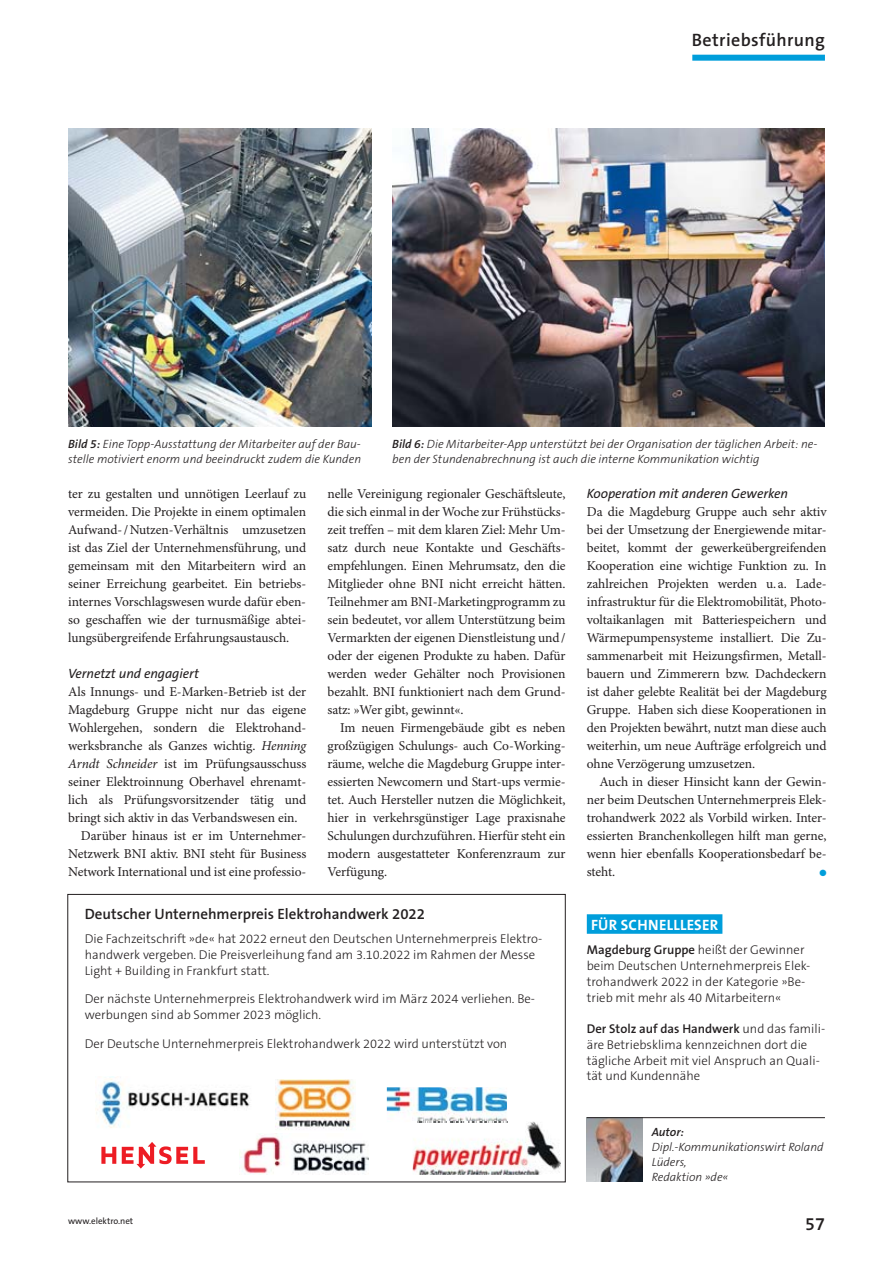
<style>
.page{position:relative;width:893px;height:1263px;background:#fff}
.page>*{position:absolute;margin:0;border:0;box-sizing:border-box;transform-origin:0 0}
.t1{font:600 18px "The Sans Os F";letter-spacing:.02em;color:#231f20}
.t2{font:600 15px "The Sans Os F";color:#231f20}
.t3{font:700 15px "The Sans Os F";letter-spacing:.015em;color:#fff}
.t4{font:13.5px/18px "Minion Pro";letter-spacing:-.005em;color:#231f20;text-align:justify}
.t5{font:italic 13.5px "The Sans Os F";letter-spacing:-.005em;color:#231f20}
.t6{font:300 12.75px/15.8px "The Sans Os F";color:#231f20}
.t7{font:italic 300 12px/15px "The Sans Os F";color:#231f20}
.t8{font:italic 600 12px "The Sans Os F";letter-spacing:-.005em;color:#231f20}
.t9{font:9px "The Sans Os F";color:#231f20}
.t10{font:9px "Zapf Dingbats Std";color:#009edb}
.s1{font-weight:600}
.s2{font-style:italic}
</style>
<div class="page">
<img style="left:68px;top:128px;width:303px;height:298px">
<img style="left:392px;top:128px;width:433px;height:298px">
<div style="left:587px;top:914px;width:135px;height:20px;background:#009edb"></div>
<img style="left:587px;top:1118px;width:55px;height:63px">
<hr style="left:587px;top:1117px;width:238px;height:1px;background:#231f20">
<div style="left:68px;top:894px;width:498px;height:288px;border:1px solid #231f20"></div>
<img style="left:413px;top:1121px;width:148px;height:54px">
<img style="left:275px;top:1079px;width:81px;height:51px">
<img style="left:240px;top:1133px;width:129px;height:42px">
<svg style="left:101px;top:1147px;width:15px;height:17px"></svg>
<svg style="left:122px;top:1142px;width:83px;height:26px"></svg>
<img style="left:95px;top:1076px;width:155px;height:52px">
<img style="left:387px;top:1087px;width:120px;height:34px">
<img style="left:413px;top:1121px;width:94px;height:1px">
<div style="left:692px;top:55px;width:133px;height:6px;background:#009edb"></div>
<h1 class="t1" style="left:692px;top:31px;width:134px">Betriebsführung</h1>
<p class="t7" style="left:68px;top:437px;width:294px"><span class="s1">Bild 5:</span> Eine Topp-Ausstattung der Mitarbeiter auf der Bau&shy;stelle motiviert enorm und beeindruckt zudem die Kunden</p>
<p class="t7" style="left:392px;top:437px;width:427px"><span class="s1">Bild 6:</span> Die Mitarbeiter-App unterstützt bei der Organisation der täglichen Arbeit: ne&shy;ben der Stundenabrechnung ist auch die interne Kommunikation wichtig</p>
<p class="t4" style="left:68px;top:486px;width:240px">ter zu gestalten und unnötigen Leerlauf zu vermeiden. Die Projekte in einem optimalen Aufwand- / Nutzen-Verhältnis umzusetzen ist das Ziel der Unternehmensführung, und gemeinsam mit den Mitarbeitern wird an seiner Erreichung gearbeitet. Ein betriebs&shy;internes Vorschlagswesen wurde dafür eben&shy;so geschaffen wie der turnusmäßige abtei&shy;lungsübergreifende Erfahrungsaustausch.</p>
<p class="t5" style="left:68px;top:668px;width:132px">Vernetzt und engagiert</p>
<p class="t4" style="left:68px;top:684px;width:240px">Als Innungs- und E-Marken-Betrieb ist der</p>
<p class="t4" style="left:68px;top:702px;width:240px">Magdeburg Gruppe nicht nur das eigene</p>
<p class="t4" style="left:68px;top:720px;width:239px">Wohlergehen, sondern die Elektrohand-</p>
<p class="t4" style="left:68px;top:738px;width:239px">werksbranche als Ganzes wichtig. <span class="s2">Henning</span></p>
<p class="t4" style="left:68px;top:756px;width:240px"><span class="s2">Arndt Schneider</span> ist im Prüfungsausschuss</p>
<p class="t4" style="left:68px;top:774px;width:239px">seiner Elektroinnung Oberhavel ehrenamt-</p>
<p class="t4" style="left:68px;top:792px;width:240px">lich als Prüfungsvorsitzender tätig und</p>
<p class="t4" style="left:68px;top:810px;width:231px">bringt sich aktiv in das Verbandswesen ein.</p>
<p class="t4" style="left:81px;top:828px;width:227px">Darüber hinaus ist er im Unternehmer-</p>
<p class="t4" style="left:68px;top:846px;width:240px">Netzwerk BNI aktiv. BNI steht für Business</p>
<p class="t4" style="left:68px;top:864px;width:240px">Network International und ist eine professio-</p>
<p class="t5" style="left:587px;top:488px;width:203px">Kooperation mit anderen Gewerken</p>
<p class="t4" style="left:587px;top:504px;width:241px">Da die Magdeburg Gruppe auch sehr aktiv bei der Umsetzung der Energiewende mitar&shy;beitet, kommt der gewerkeübergreifenden Kooperation eine wichtige Funktion zu. In zahlreichen Projekten werden u. a. Lade&shy;infrastruktur für die Elektromobilität, Photo&shy;voltaikanlagen mit Batteriespeichern und Wärmepumpensysteme installiert. Die Zu&shy;sammenarbeit mit Heizungsfirmen, Metall&shy;bauern und Zimmerern bzw. Dachdeckern ist daher gelebte Realität bei der Magdeburg Gruppe. Haben sich diese Kooperationen in den Projekten bewährt, nutzt man diese auch weiterhin, um neue Aufträge erfolgreich und ohne Verzögerung umzusetzen.</p>
<p class="t4" style="left:587px;top:774px;width:241px;text-indent:13px">Auch in dieser Hinsicht kann der Gewin&shy;ner beim Deutschen Unternehmerpreis Elek&shy;trohandwerk 2022 als Vorbild wirken. Inter&shy;essierten Branchenkollegen hilft man gerne, wenn hier ebenfalls Kooperationsbedarf be&shy;steht.</p>
<p class="t4" style="left:327px;top:486px;width:240px">nelle Vereinigung regionaler Geschäftsleute, die sich einmal in der Woche zur Frühstücks&shy;zeit treffen – mit dem klaren Ziel: Mehr Um&shy;satz durch neue Kontakte und Geschäfts&shy;empfehlungen. Einen Mehrumsatz, den die Mitglieder ohne BNI nicht erreicht hätten.<br>Teilnehmer am BNI-Marketingprogramm zu sein bedeutet, vor allem Unterstützung beim Vermarkten der eigenen Dienstleistung und / oder der eigenen Produkte zu haben. Dafür werden weder Gehälter noch Provisionen bezahlt. BNI funktioniert nach dem Grund&shy;satz: »Wer gibt, gewinnt«.</p>
<p class="t4" style="left:327px;top:720px;width:240px;text-indent:13px">Im neuen Firmengebäude gibt es neben großzügigen Schulungs- auch Co-Working&shy;räume, welche die Magdeburg Gruppe inter&shy;essierten Newcomern und Start-ups vermie&shy;tet. Auch Hersteller nutzen die Möglichkeit, hier in verkehrsgünstiger Lage praxisnahe Schulungen durchzuführen. Hierfür steht ein modern ausgestatteter Konferenzraum zur Verfügung.</p>
<p class="t10" style="left:819px;top:868px;width:9px">●</p>
<p class="t2" style="left:85px;top:906px;width:342px">Deutscher Unternehmerpreis Elektrohandwerk 2022</p>
<p class="t6" style="left:85px;top:932px;width:459px">Die Fachzeitschrift »de« hat 2022 erneut den Deutschen Unternehmerpreis Elektro&shy;handwerk vergeben. Die Preisverleihung fand am 3.10.2022 im Rahmen der Messe<br>Light + Building in Frankfurt statt.</p>
<p class="t6" style="left:85px;top:992px;width:452px">Der nächste Unternehmerpreis Elektrohandwerk wird im März 2024 verliehen. Be&shy;werbungen sind ab Sommer 2023 möglich.</p>
<p class="t6" style="left:85px;top:1036px;width:424px">Der Deutsche Unternehmerpreis Elektrohandwerk 2022 wird unterstützt von</p>
<p class="t9" style="left:68px;top:1217px;width:67px">www.elektro.net</p>
<p class="t3" style="left:591px;top:918px;width:128px">FÜR SCHNELLLESER</p>
<p class="t6" style="left:587px;top:943px;width:225px"><span class="s1">Magdeburg Gruppe</span> heißt der Gewinner beim Deutschen Unternehmerpreis Elek&shy;trohandwerk 2022 in der Kategorie »Be&shy;trieb mit mehr als 40 Mitarbeitern«</p>
<p class="t6" style="left:587px;top:1021px;width:240px"><span class="s1">Der Stolz auf das Handwerk</span> und das famili&shy;äre Betriebsklima kennzeichnen dort die tägliche Arbeit mit viel Anspruch an Quali&shy;tät und Kundennähe</p>
<p class="t8" style="left:652px;top:1125px;width:34px">Autor:</p>
<p class="t7" style="left:652px;top:1141px;width:173px">Dipl.-Kommunikationswirt Roland<br>Lüders,<br>Redaktion »de«</p>
<h1 class="t1" style="left:805px;top:1215px;width:21px">57</h1>
</div>
